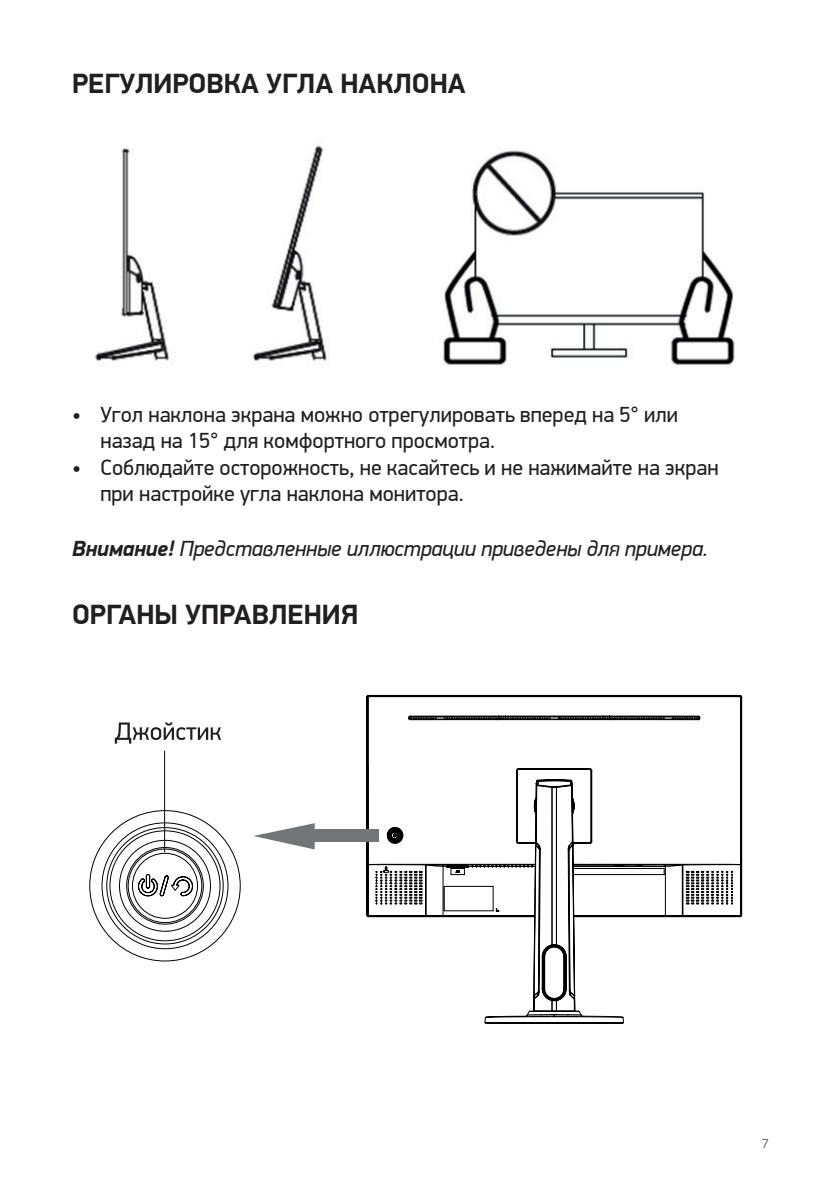
<style>
.page{position:relative;width:840px;height:1191px;background:#fff}
.page>*{position:absolute;margin:0;border:0;box-sizing:border-box;transform-origin:0 0}
.t1{font:700 28px "PF Din Display Pro";color:#231f20}
.t2{font:22px/26.4px "PF Din Display Pro";color:#231f20}
.t3{font:italic 22px "PF Din Display Pro";color:#231f20}
.t4{font:14px "Myriad Pro";color:#6c6d70}
.s1{font-weight:700}
</style>
<div class="page">
<hr style="left:485px;top:1023px;width:137px;height:1px;background:#000001">
<hr style="left:484px;top:1022px;width:139px;height:1px;background:#000001">
<hr style="left:741px;top:697px;width:1px;height:218px;background:#000001">
<svg style="left:485px;top:1011px;width:138px;height:6px"></svg>
<svg style="left:367px;top:696px;width:373px;height:303px"></svg>
<img style="left:94px;top:145px;width:641px;height:220px">
<div style="left:297px;top:829px;width:81px;height:13px;background:#727578"></div>
<svg style="left:254px;top:823px;width:60px;height:26px"></svg>
<svg style="left:115px;top:722px;width:106px;height:21px"></svg>
<svg style="left:126px;top:847px;width:78px;height:77px"></svg>
<hr style="left:164px;top:750px;width:1px;height:102px;background:#231f20">
<p class="t1" style="left:72px;top:66px;width:395px">РЕГУЛИРОВКА УГЛА НАКЛОНА</p>
<p class="t2" style="left:100px;top:401px;width:579px;text-indent:-28px">• Угол наклона экрана можно отрегулировать вперед на 5° или назад на 15° для комфортного просмотра.</p>
<p class="t2" style="left:100px;top:454px;width:619px;text-indent:-28px">• Соблюдайте осторожность, не касайтесь и не нажимайте на экран при настройке угла наклона монитора.</p>
<p class="t3" style="left:72px;top:536px;width:637px"><span class="s1">Внимание!</span> Представленные иллюстрации приведены для примера.</p>
<p class="t1" style="left:72px;top:597px;width:287px">ОРГАНЫ УПРАВЛЕНИЯ</p>
<p class="t4" style="left:761px;top:1134px;width:9px">7</p>
</div>
